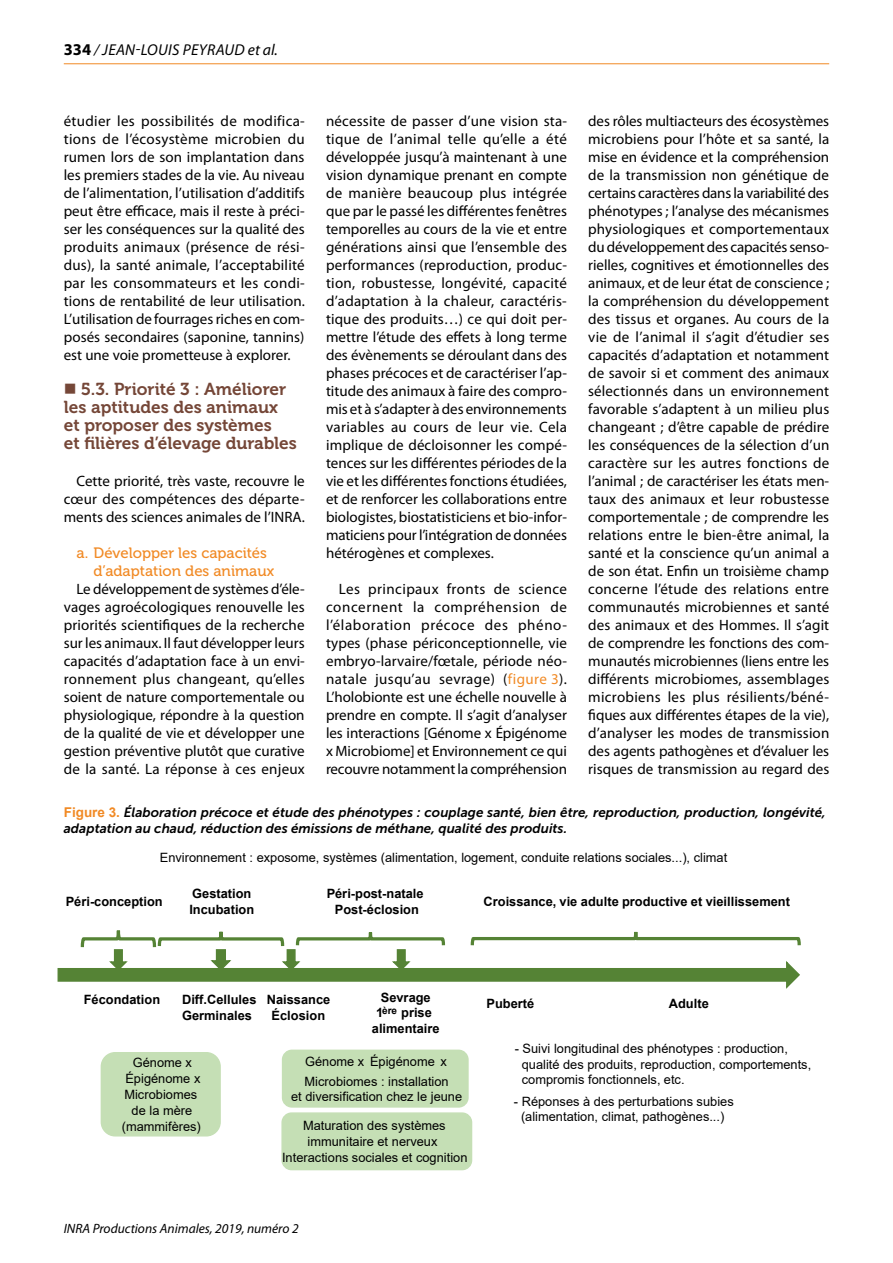
<style>
.page{position:relative;width:893px;height:1263px;background:#fff}
.page>*{position:absolute;margin:0;border:0;box-sizing:border-box;transform-origin:0 0}
.t1{font:17.25px/18px "Museo 700";color:#754738}
.t2{font:italic 15.75px "Myriad Pro";color:#000}
.t3{font:15px/18px "Myriad Pro";color:#000;text-align:justify}
.t4{font:15px/18px "Museo 500";color:#f18a25}
.t5{font:italic 13.5px/15.8px "Museo Sans 700";color:#000}
.t6{font:italic 13.5px "Myriad Pro";color:#000}
.t7{font:12.9px/15.9px "Arial";color:#000;text-align:center}
.t8{font:700 12.9px/15.5px "Arial";color:#000}
.t9{font:700 10.05px "Arial";color:#000}
.s1{font-weight:700;font-style:normal;font-size:16.5px}
.s2{font-family:"Arial";font-weight:700;font-style:normal;color:#f18a25}
.s3{color:#f18a25}
</style>
<div class="page">
<hr style="left:64px;top:63px;width:765px;height:1px;background:#f18a25">
<svg style="left:57px;top:930px;width:744px;height:59px"></svg>
<div style="left:101px;top:1053px;width:119px;height:83px;background:#c5dfb5;border-radius:14px"></div>
<div style="left:101px;top:1052px;width:120px;height:84px;border:1px solid #c5dfb5;border-radius:14px"></div>
<div style="left:283px;top:1050px;width:185px;height:57px;background:#c5dfb5;border-radius:9px"></div>
<div style="left:282px;top:1049px;width:187px;height:59px;border:1px solid #c5dfb5;border-radius:9px"></div>
<div style="left:282px;top:1113px;width:190px;height:56px;background:#c5dfb5;border-radius:9px"></div>
<div style="left:281px;top:1112px;width:191px;height:58px;border:1px solid #c5dfb5;border-radius:9px"></div>
<p class="t2" style="left:64px;top:41px;width:86px"><span class="s1">334</span> / Jean-louis</p>
<p class="t2" style="left:183px;top:41px;width:10px">peyraud</p>
<p class="t2" style="left:248px;top:41px;width:31px">et al.</p>
<p class="t3" style="left:64px;top:112px;width:243px">étudier les possibilités de modifica&shy;tions de l’écosystème microbien du rumen lors de son implantation dans les premiers stades de la vie. Au niveau de l’alimentation, l’utilisation d’additifs peut être efficace, mais il reste à préci&shy;ser les conséquences sur la qualité des produits animaux (présence de rési&shy;dus), la santé animale, l’acceptabilité par les consommateurs et les condi&shy;tions de rentabilité de leur utilisation.<br>L’utilisation de fourrages riches en com&shy;posés secondaires (saponine, tannins) est une voie prometteuse à explorer.</p>
<p class="t1" style="left:64px;top:380px;width:235px;text-indent:17px">5.3. Priorité 3 : Améliorer les aptitudes des animaux et proposer des systèmes<br>et filières d’élevage durables</p>
<p class="t3" style="left:64px;top:472px;width:242px;text-indent:13px">Cette priorité, très vaste, recouvre le cœur des compétences des départe&shy;ments des sciences animales de l’INRA.</p>
<p class="t4" style="left:94px;top:544px;width:182px;text-indent:-17px">a. Développer les capacités d’adaptation des animaux</p>
<p class="t3" style="left:64px;top:580px;width:243px;text-indent:13px">Le développement de systèmes d’éle&shy;vages agroécologiques renouvelle les priorités scientifiques de la recherche sur les animaux. Il faut développer leurs capacités d’adaptation face à un envi&shy;ronnement plus changeant, qu’elles soient de nature comportementale ou physiologique, répondre à la question de la qualité de vie et développer une gestion préventive plutôt que curative de la santé. La réponse à ces enjeux</p>
<p class="t3" style="left:588px;top:112px;width:243px">des rôles multiacteurs des écosystèmes microbiens pour l’hôte et sa santé, la mise en évidence et la compréhension de la transmission non génétique de certains caractères dans la variabilité des phénotypes ; l’analyse des mécanismes physiologiques et comportementaux du développement des capacités senso&shy;rielles, cognitives et émotionnelles des animaux, et de leur état de conscience ; la compréhension du développement des tissus et organes. Au cours de la vie de l’animal il s’agit d’étudier ses capacités d’adaptation et notamment de savoir si et comment des animaux sélectionnés dans un environnement favorable s’adaptent à un milieu plus changeant ; d’être capable de prédire les conséquences de la sélection d’un caractère sur les autres fonctions de l’animal ; de caractériser les états men&shy;taux des animaux et leur robustesse comportementale ; de comprendre les relations entre le bien-être animal, la santé et la conscience qu’un animal a de son état. Enfin un troisième champ concerne l’étude des relations entre communautés microbiennes et santé des animaux et des Hommes. Il s’agit de comprendre les fonctions des com&shy;munautés microbiennes (liens entre les différents microbiomes, assemblages microbiens les plus résilients/béné&shy;fiques aux différentes étapes de la vie), d’analyser les modes de transmission des agents pathogènes et d’évaluer les risques de transmission au regard des</p>
<p class="t5" style="left:64px;top:804px;width:764px"><span class="s2">Figure 3.</span> Élaboration précoce et étude des phénotypes : couplage santé, bien être, reproduction, production, longévité, adaptation au chaud, réduction des émissions de méthane, qualité des produits.</p>
<p class="t3" style="left:326px;top:112px;width:243px">nécessite de passer d’une vision sta&shy;tique de l’animal telle qu’elle a été développée jusqu’à maintenant à une vision dynamique prenant en compte de manière beaucoup plus intégrée que par le passé les différentes fenêtres temporelles au cours de la vie et entre générations ainsi que l’ensemble des performances (reproduction, produc&shy;tion, robustesse, longévité, capacité d’adaptation à la chaleur, caractéris&shy;tique des produits…) ce qui doit per&shy;mettre l’étude des effets à long terme des évènements se déroulant dans des phases précoces et de caractériser l’ap&shy;titude des animaux à faire des compro&shy;mis et à s’adapter à des environnements variables au cours de leur vie. Cela implique de décloisonner les compé&shy;tences sur les différentes périodes de la vie et les différentes fonctions étudiées, et de renforcer les collaborations entre biologistes, biostatisticiens et bio-infor&shy;maticiens pour l’intégration de données hétérogènes et complexes.</p>
<p class="t3" style="left:326px;top:580px;width:243px;text-indent:13px">Les principaux fronts de science concernent la compréhension de l’élaboration précoce des phéno&shy;types (phase périconceptionnelle, vie embryo-larvaire/fœtale, période néo&shy;natale jusqu’au sevrage) (<span class="s3">figure 3</span>).<br>L’holobionte est une échelle nouvelle à prendre en compte. Il s’agit d’analyser les interactions [Génome x Épigénome x Microbiome] et Environnement ce qui recouvre notamment la compréhension</p>
<p class="t7" style="left:160px;top:849px;width:569px">Environnement : exposome, systèmes (alimentation, logement, conduite relations sociales...), climat</p>
<p class="t8" style="left:66px;top:894px;width:98px">Péri-conception</p>
<p class="t8" style="left:189px;top:886px;width:66px">Gestation<br>Incubation</p>
<p class="t8" style="left:327px;top:886px;width:98px;text-align:center">Péri-post-natale<br>Post-éclosion</p>
<p class="t8" style="left:484px;top:894px;width:308px">Croissance, vie adulte productive et vieillissement</p>
<p class="t8" style="left:84px;top:992px;width:78px">Fécondation</p>
<p class="t8" style="left:182px;top:992px;width:76px;line-height:15.9px">Diff.Cellules<br>Germinales</p>
<p class="t8" style="left:267px;top:992px;width:65px;line-height:15.9px;text-align:center">Naissance<br>Éclosion</p>
<p class="t8" style="left:376px;top:990px;width:56px;text-indent:5px">Sevrage<br>1</p>
<p class="t9" style="left:382px;top:1003px;width:16px">ère</p>
<p class="t8" style="left:372px;top:1005px;width:69px;text-indent:29px">prise alimentaire</p>
<p class="t7" style="left:122px;top:1054px;width:80px">Génome x<br>Épigénome x<br>Microbiomes de la mère (mammifères)</p>
<p class="t7" style="left:305px;top:1052px;width:146px;line-height:19.5px;text-align:left">Génome x Épigénome x<br>Microbiomes : installation</p>
<p class="t7" style="left:291px;top:1088px;width:173px">et diversification chez le jeune</p>
<p class="t7" style="left:282px;top:1117px;width:187px">Maturation des systèmes immunitaire et nerveux<br>Interactions sociales et cognition</p>
<p class="t8" style="left:486px;top:996px;width:49px">Puberté</p>
<p class="t7" style="left:522px;top:1041px;width:291px;line-height:15.5px;text-align:left;text-indent:-7px">- Suivi longitudinal des phénotypes : production, qualité des produits, reproduction, comportements, compromis fonctionnels, etc.</p>
<p class="t7" style="left:514px;top:1093px;width:221px;line-height:15.5px">- Réponses à des perturbations subies (alimentation, climat, pathogènes...)</p>
<p class="t8" style="left:669px;top:996px;width:42px">Adulte</p>
<p class="t6" style="left:64px;top:1221px;width:236px">INRA Productions Animales, 2019, numéro 2</p>
</div>
